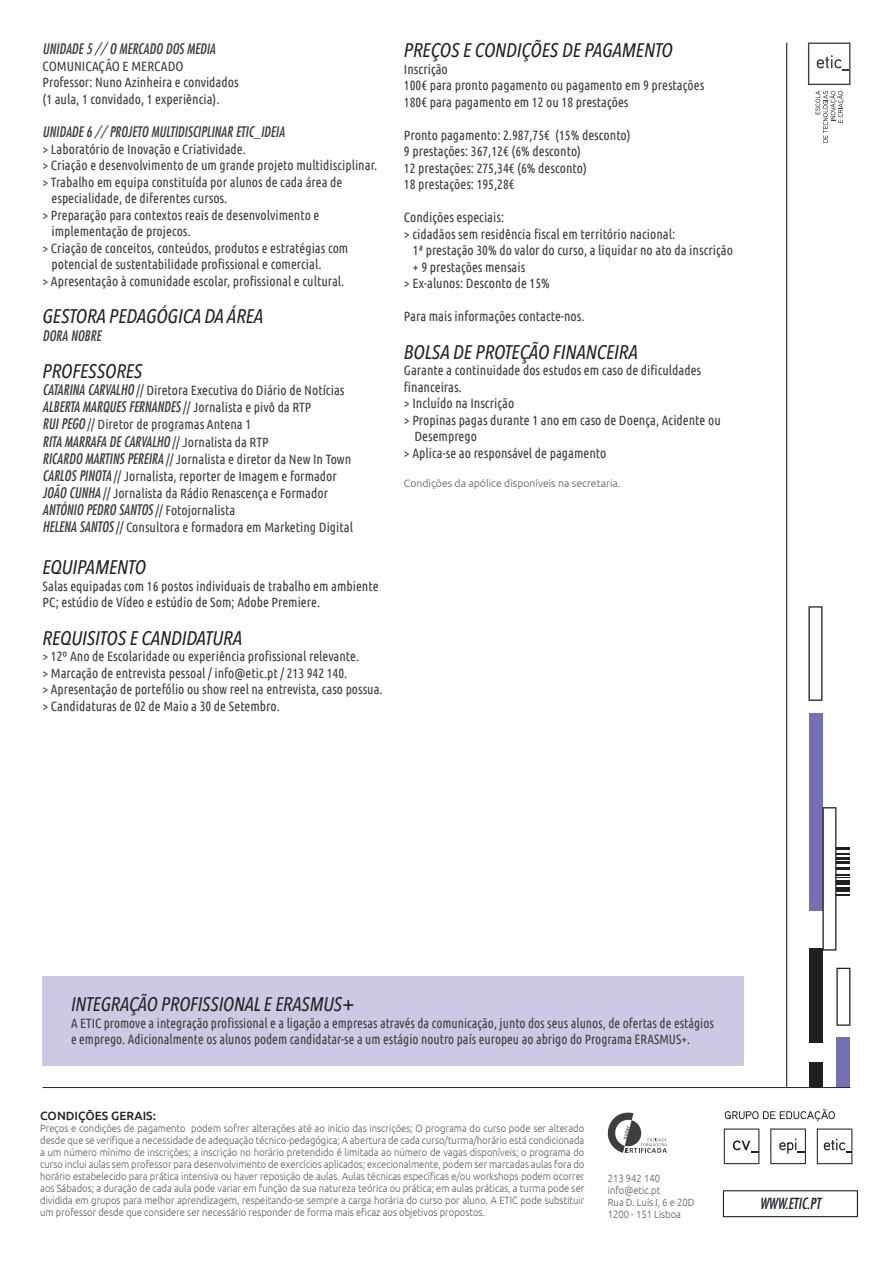
<style>
.page{position:relative;width:893px;height:1263px;background:#fff}
.page>*{position:absolute;margin:0;border:0;box-sizing:border-box;transform-origin:0 0}
.t1{font:italic 500 condensed 19.5px "Avenir Next LT Pro";color:#231f20}
.t2{font:italic condensed 15px "Futura LT";color:#1b242b}
.t3{font:italic condensed 14.25px "Futura LT";color:#3e3e3f}
.t4{font:13.5px/16.5px "Ubuntu Condensed";color:#3e3e3f}
.t5{font:500 12px "Ubuntu";color:#1b242b}
.t6{font:300 10.5px/12px "Ubuntu";color:#57585a;text-align:justify;scale:.9 1}
.t7{font:300 10.5px "Ubuntu";color:#57585a}
.s1{font-family:"Futura LT";font-style:italic;font-stretch:condensed;font-size:14.25px}
.s2{font-family:"Ubuntu Condensed";font-style:normal;font-stretch:normal;font-size:13.5px}
</style>
<div class="page">
<hr style="left:43px;top:1087px;width:807px;height:1px;background:#1b242b">
<svg style="left:723px;top:1190px;width:135px;height:27px"></svg>
<svg style="left:607px;top:1112px;width:60px;height:41px"></svg>
<svg style="left:770px;top:1128px;width:36px;height:36px"></svg>
<svg style="left:724px;top:1128px;width:35px;height:36px"></svg>
<svg style="left:817px;top:1128px;width:35px;height:36px"></svg>
<svg style="left:725px;top:1109px;width:110px;height:12px"></svg>
<svg style="left:815px;top:91px;width:29px;height:52px"></svg>
<svg style="left:808px;top:43px;width:42px;height:42px"></svg>
<hr style="left:786px;top:43px;width:1px;height:1044px;background:#1b242b">
<div style="left:808px;top:948px;width:14px;height:94px;background:#231f20"></div>
<div style="left:808px;top:713px;width:14px;height:198px;background:#756fb3"></div>
<svg style="left:808px;top:606px;width:14px;height:95px"></svg>
<div style="left:808px;top:1062px;width:14px;height:25px;background:#231f20"></div>
<svg style="left:822px;top:807px;width:28px;height:143px"></svg>
<svg style="left:836px;top:968px;width:14px;height:58px"></svg>
<div style="left:836px;top:1038px;width:14px;height:49px;background:#756fb3"></div>
<div style="left:43px;top:976px;width:701px;height:90px;background:#cbc9e4"></div>
<p class="t3" style="left:43px;top:41px;width:174px">UNIDADE 5 // O MERCADO DOS MEDIA</p>
<p class="t4" style="left:43px;top:57px;width:198px">COMUNICAÇÃO E MERCADO<br>Professor: Nuno Azinheira e convidados (1 aula, 1 convidado, 1 experiência).</p>
<p class="t3" style="left:43px;top:124px;width:244px">UNIDADE 6 // PROJETO MULTIDISCIPLINAR ETIC_IDEIA</p>
<p class="t4" style="left:43px;top:140px;width:205px">&gt; Laboratório de Inovação e Criatividade.</p>
<p class="t4" style="left:43px;top:157px;width:336px">&gt; Criação e desenvolvimento de um grande projeto multidisciplinar.</p>
<p class="t4" style="left:43px;top:173px;width:301px">&gt; Trabalho em equipa constituída por alunos de cada área de</p>
<p class="t4" style="left:52px;top:190px;width:177px">especialidade, de diferentes cursos.</p>
<p class="t4" style="left:43px;top:206px;width:278px">&gt; Preparação para contextos reais de desenvolvimento e</p>
<p class="t4" style="left:52px;top:223px;width:141px">implementação de projecos.</p>
<p class="t4" style="left:43px;top:239px;width:307px">&gt; Criação de conceitos, conteúdos, produtos e estratégias com</p>
<p class="t4" style="left:52px;top:256px;width:271px">potencial de sustentabilidade profissional e comercial.</p>
<p class="t4" style="left:43px;top:272px;width:303px">&gt; Apresentação à comunidade escolar, profissional e cultural.</p>
<h1 class="t1" style="left:43px;top:305px;width:222px">GESTORA PEDAGÓGICA DA ÁREA</h1>
<p class="t3" style="left:43px;top:327px;width:60px">DORA NOBRE</p>
<h1 class="t1" style="left:43px;top:359px;width:101px">PROFESSORES</h1>
<p class="t4" style="left:43px;top:382px;width:303px"><span class="s1">CATARINA CARVALHO</span> // Diretora Executiva do Diário de Notícias</p>
<p class="t3" style="left:43px;top:398px;width:270px">ALBERTA MARQUES FERNANDES <span class="s2">// Jornalista e pivô da RTP</span></p>
<p class="t4" style="left:43px;top:416px;width:210px"><span class="s1">RUI PEGO</span> // Diretor de programas Antena 1</p>
<p class="t3" style="left:43px;top:433px;width:228px">RITA MARRAFA DE CARVALHO <span class="s2">// Jornalista da RTP</span></p>
<p class="t4" style="left:43px;top:450px;width:310px;line-height:17.1px"><span class="s1">RICARDO MARTINS PEREIRA</span> // Jornalista e diretor da New In Town<br><span class="s1">CARLOS PINOTA</span> // Jornalista, reporter de Imagem e formador<br><span class="s1">JOÃO CUNHA</span> // Jornalista da Rádio Renascença e Formador</p>
<p class="t3" style="left:43px;top:501px;width:194px">ANTÓNIO PEDRO SANTOS <span class="s2">// Fotojornalista</span></p>
<p class="t4" style="left:43px;top:518px;width:312px"><span class="s1">HELENA SANTOS</span> // Consultora e formadora em Marketing Digital</p>
<h1 class="t1" style="left:43px;top:555px;width:105px">EQUIPAMENTO</h1>
<p class="t4" style="left:43px;top:577px;width:338px">Salas equipadas com 16 postos individuais de trabalho em ambiente<br>PC; estúdio de Vídeo e estúdio de Som; Adobe Premiere.</p>
<h1 class="t1" style="left:43px;top:626px;width:201px">REQUISITOS E CANDIDATURA</h1>
<p class="t4" style="left:43px;top:647px;width:342px">&gt; 12º Ano de Escolaridade ou experiência profissional relevante.<br>&gt; Marcação de entrevista pessoal / info@etic.pt / 213 942 140.<br>&gt; Apresentação de portefólio ou show reel na entrevista, caso possua. &gt; Candidaturas de 02 de Maio a 30 de Setembro.</p>
<h1 class="t1" style="left:404px;top:39px;width:270px">PREÇOS E CONDIÇÕES DE PAGAMENTO</h1>
<p class="t4" style="left:404px;top:60px;width:302px">Inscrição<br>100€ para pronto pagamento ou pagamento em 9 prestações<br>180€ para pagamento em 12 ou 18 prestações</p>
<p class="t4" style="left:404px;top:126px;width:228px">Pronto pagamento: 2.987,75€ (15% desconto)<br>9 prestações: 367,12€ (6% desconto)<br>12 prestações: 275,34€ (6% desconto)<br>18 prestações: 195,28€</p>
<p class="t4" style="left:404px;top:209px;width:102px">Condições especiais:</p>
<p class="t4" style="left:404px;top:225px;width:273px">&gt; cidadãos sem residência fiscal em território nacional:</p>
<p class="t4" style="left:413px;top:242px;width:322px">1ª prestação 30% do valor do curso, a liquidar no ato da inscrição</p>
<p class="t4" style="left:413px;top:258px;width:114px">+ 9 prestações mensais</p>
<p class="t4" style="left:404px;top:275px;width:147px">&gt; Ex-alunos: Desconto de 15%</p>
<p class="t4" style="left:404px;top:308px;width:182px">Para mais informações contacte-nos.</p>
<h1 class="t1" style="left:404px;top:340px;width:235px">BOLSA DE PROTEÇÃO FINANCEIRA</h1>
<p class="t4" style="left:404px;top:362px;width:299px">Garante a continuidade dos estudos em caso de dificuldades</p>
<p class="t4" style="left:404px;top:378px;width:59px">financeiras.</p>
<p class="t4" style="left:404px;top:395px;width:112px">&gt; Incluído na Inscrição</p>
<p class="t4" style="left:404px;top:411px;width:318px">&gt; Propinas pagas durante 1 ano em caso de Doença, Acidente ou</p>
<p class="t4" style="left:414px;top:428px;width:64px">Desemprego</p>
<p class="t4" style="left:404px;top:444px;width:204px">&gt; Aplica-se ao responsável de pagamento</p>
<p class="t7" style="left:404px;top:477px;width:218px">Condições da apólice disponíveis na secretaria.</p>
<h1 class="t1" style="left:71px;top:992px;width:285px">INTEGRAÇÃO PROFISSIONAL E ERASMUS+</h1>
<p class="t4" style="left:71px;top:1014px;width:644px">A ETIC promove a integração profissional e a ligação a empresas através da comunicação, junto dos seus alunos, de ofertas de estágios e emprego. Adicionalmente os alunos podem candidatar-se a um estágio noutro país europeu ao abrigo do Programa ERASMUS+.</p>
<p class="t5" style="left:40px;top:1108px;width:117px">CONDIÇÕES GERAIS:</p>
<p class="t6" style="left:40px;top:1122px;width:606px">Preços e condições de pagamento podem sofrer alterações até ao início das inscrições; O programa do curso pode ser alterado desde que se verifique a necessidade de adequação técnico-pedagógica; A abertura de cada curso/turma/horário está condicionada a um número mínimo de inscrições; a inscrição no horário pretendido é limitada ao número de vagas disponíveis; o programa do curso inclui aulas sem professor para desenvolvimento de exercícios aplicados; excecionalmente, podem ser marcadas aulas fora do horário estabelecido para prática intensiva ou haver reposição de aulas. Aulas técnicas específicas e/ou workshops podem ocorrer aos Sábados; a duração de cada aula pode variar em função da sua natureza teórica ou prática; em aulas práticas, a turma pode ser dividida em grupos para melhor aprendizagem, respeitando-se sempre a carga horária do curso por aluno. A ETIC pode substituir um professor desde que considere ser necessário responder de forma mais eficaz aos objetivos propostos.</p>
<p class="t6" style="left:608px;top:1172px;width:98px;text-align:left">213 942 140 info@etic.pt<br>Rua D. Luís I, 6 e 20D<br>1200 - 151 Lisboa</p>
<p class="t2" style="left:760px;top:1195px;width:62px">WWW.ETIC.PT</p>
</div>
